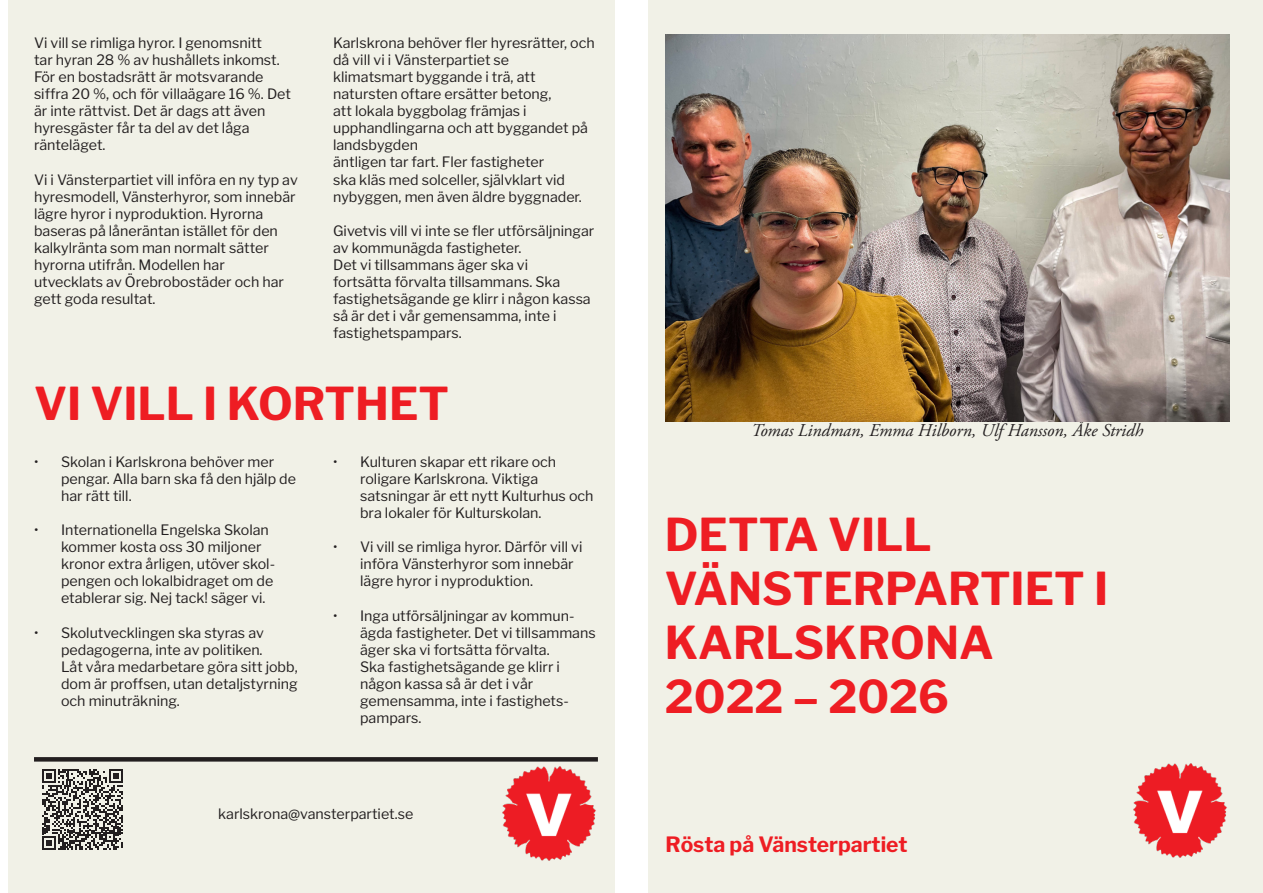
<style>
.page{position:relative;width:1263px;height:893px;background:#fff}
.page>*{position:absolute;margin:0;border:0;box-sizing:border-box;transform-origin:0 0}
.t1{font:700 45px/54px "Libre Franklin";color:#ee1d23}
.t2{font:700 21px "Libre Franklin";color:#ee1d23}
.t3{font:italic 18px "Adobe Garamond Pro";color:#231f20}
.t4{font:14.25px/17.1px "Libre Franklin";color:#231f20}
</style>
<div class="page">
<div style="left:648px;top:0;width:615px;height:893px;background:#f1f1e7"></div>
<div style="left:8px;top:0;width:606px;height:893px;background:#f1f1e7"></div>
<img style="left:502px;top:766px;width:94px;height:95px">
<img style="left:1133px;top:763px;width:94px;height:95px">
<div style="left:34px;top:757px;width:564px;height:5px;background:#231f20"></div>
<svg style="left:42px;top:769px;width:81px;height:81px"></svg>
<img style="left:665px;top:34px;width:564px;height:387px">
<p class="t4" style="left:34px;top:34px;width:258px">Vi vill se rimliga hyror. I genomsnitt<br>tar hyran 28 % av hushållets inkomst.<br>För en bostadsrätt är motsvarande siffra 20 %, och för villaägare 16 %. Det är inte rättvist. Det är dags att även hyresgäster får ta del av det låga ränteläget.</p>
<p class="t4" style="left:34px;top:171px;width:265px">Vi i Vänsterpartiet vill införa en ny typ av hyresmodell, Vänsterhyror, som innebär lägre hyror i nyproduktion. Hyrorna baseras på låneräntan istället för den kalkylränta som man normalt sätter hyrorna utifrån. Modellen har<br>utvecklats av Örebrobostäder och har gett goda resultat.</p>
<p class="t4" style="left:333px;top:34px;width:263px">Karlskrona behöver fler hyresrätter, och då vill vi i Vänsterpartiet se<br>klimatsmart byggande i trä, att natursten oftare ersätter betong,<br>att lokala byggbolag främjas i upphandlingarna och att byggandet på landsbygden<br>äntligen tar fart. Fler fastigheter<br>ska kläs med solceller, självklart vid nybyggen, men även äldre byggnader.</p>
<p class="t4" style="left:333px;top:222px;width:263px">Givetvis vill vi inte se fler utförsäljningar av kommunägda fastigheter.<br>Det vi tillsammans äger ska vi<br>fortsätta förvalta tillsammans. Ska fastighetsägande ge klirr i någon kassa så är det i vår gemensamma, inte i fastighetspampars.</p>
<p class="t1" style="left:34px;top:377px;width:417px">VI VILL I KORTHET</p>
<p class="t4" style="left:61px;top:453px;width:237px;text-indent:-27px">• Skolan i Karlskrona behöver mer pengar. Alla barn ska få den hjälp de har rätt till.</p>
<p class="t4" style="left:61px;top:521px;width:216px;text-indent:-27px">• Internationella Engelska Skolan kommer kosta oss 30 miljoner kronor extra årligen, utöver skol&shy;pengen och lokalbidraget om de etablerar sig. Nej tack! säger vi.</p>
<p class="t4" style="left:61px;top:624px;width:238px;text-indent:-27px">• Skolutvecklingen ska styras av pedagogerna, inte av politiken.<br>Låt våra medarbetare göra sitt jobb, dom är proffsen, utan detaljstyrning och minuträkning.</p>
<p class="t4" style="left:360px;top:453px;width:235px;text-indent:-27px">• Kulturen skapar ett rikare och roligare Karlskrona. Viktiga satsningar är ett nytt Kulturhus och bra lokaler för Kulturskolan.</p>
<p class="t4" style="left:360px;top:538px;width:224px;text-indent:-27px">• Vi vill se rimliga hyror. Därför vill vi införa Vänsterhyror som innebär lägre hyror i nyproduktion.</p>
<p class="t4" style="left:360px;top:607px;width:237px;text-indent:-27px">• Inga utförsäljningar av kommun&shy;ägda fastigheter. Det vi tillsammans äger ska vi fortsätta förvalta.<br>Ska fastighetsägande ge klirr i någon kassa så är det i vår gemensamma, inte i fastighets&shy;pampars.</p>
<p class="t4" style="left:218px;top:805px;width:197px">karlskrona@vansterpartiet.se</p>
<p class="t3" style="left:751px;top:420px;width:394px">Tomas Lindman, Emma Hilborn, Ulf Hansson, Åke Stridh</p>
<p class="t1" style="left:665px;top:508px;width:268px">DETTA VILL</p>
<p class="t1" style="left:665px;top:562px;width:445px">VÄNSTERPARTIET I<br>KARLSKRONA</p>
<p class="t1" style="left:665px;top:670px;width:286px">2022 – 2026</p>
<p class="t2" style="left:665px;top:832px;width:243px">Rösta på Vänsterpartiet</p>
</div>
